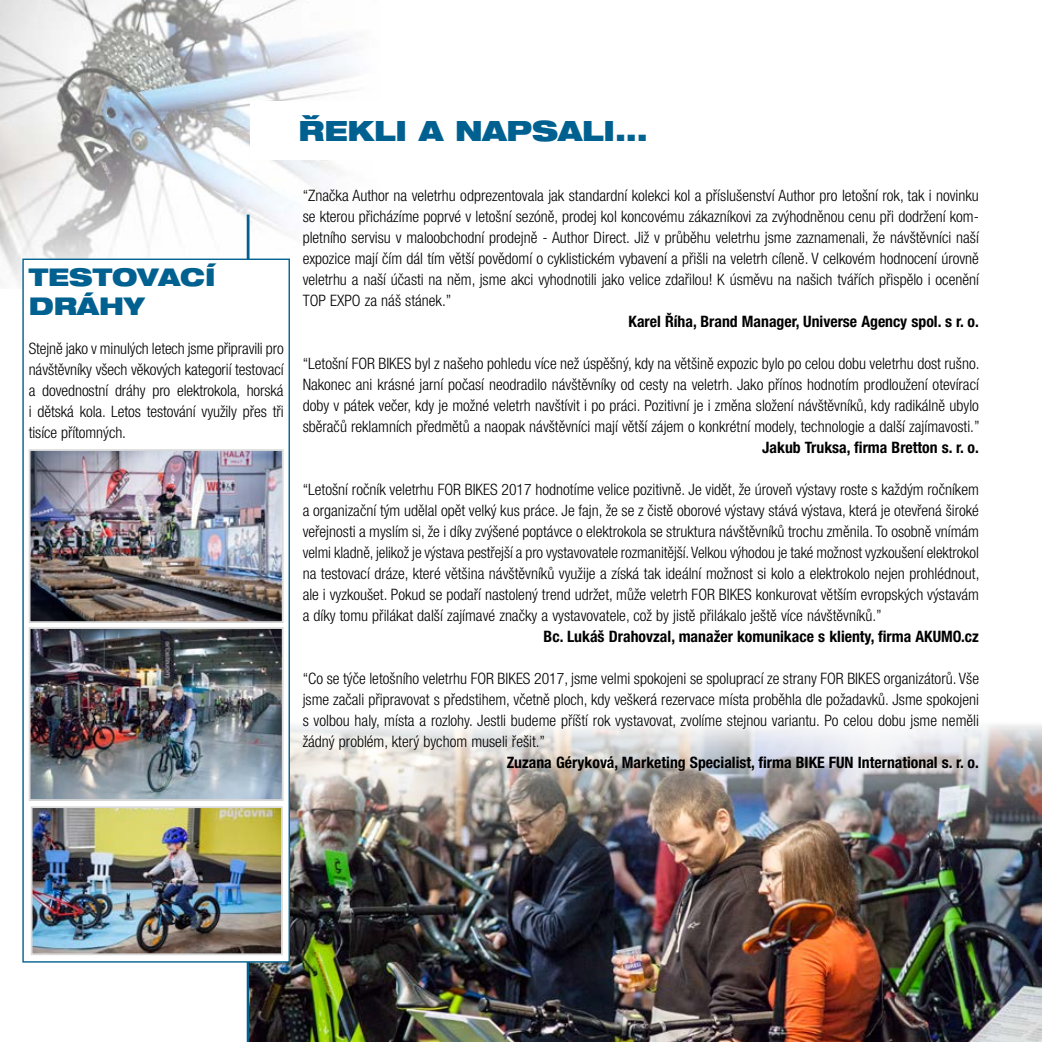
<style>
.page{position:relative;width:1042px;height:1042px;background:#fff}
.page>*{position:absolute;margin:0;border:0;box-sizing:border-box;transform-origin:0 0}
.t1{font:900 expanded 28px "Helvetica Neue LT Pro";letter-spacing:-.005em;color:#006190}
.t2{font:900 expanded 24.5px/29.4px "Helvetica Neue LT Pro";color:#006190}
.t3{font:300 condensed 15.75px/21px "Helvetica Neue LT Pro";color:#000;text-align:justify}
.t4{font:700 condensed 15.75px "Helvetica Neue LT Pro";color:#000}
</style>
<div class="page">
<img style="left:0;top:0;width:357px;height:283px">
<hr style="left:247px;top:215px;width:2px;height:827px;background:#006190">
<img style="left:250px;top:725px;width:792px;height:317px">
<div style="left:23px;top:259px;width:266px;height:703px;background:#fff"></div>
<div style="left:22px;top:259px;width:268px;height:703px;border:1px solid #006190"></div>
<img style="left:32px;top:630px;width:249px;height:168px">
<div style="left:29px;top:627px;width:255px;height:174px;border:2px solid #dadada"></div>
<img style="left:32px;top:452px;width:249px;height:168px">
<div style="left:29px;top:449px;width:255px;height:174px;border:2px solid #dadada"></div>
<img style="left:34px;top:809px;width:246px;height:143px">
<div style="left:31px;top:806px;width:252px;height:149px;border:2px solid #dadada"></div>
<div style="left:250px;top:102px;width:743px;height:58px;background:#fff"></div>
<h1 class="t1" style="left:298px;top:113px;width:351px">ŘEKLI A NAPSALI...</h1>
<h2 class="t2" style="left:29px;top:261px;width:188px">TESTOVACÍ<br>DRÁHY</h2>
<p class="t3" style="left:29px;top:338px;width:256px">Stejně jako v minulých letech jsme připravili pro návštěvníky všech věkových kategorií testovací a dovednostní dráhy pro elektrokola, horská i dětská kola. Letos testování využily přes tři tisíce přítomných.</p>
<p class="t3" style="left:303px;top:185px;width:678px">“Značka Author na veletrhu odprezentovala jak standardní kolekci kol a příslušenství Author pro letošní rok, tak i novinku se kterou přicházíme poprvé v letošní sezóně, prodej kol koncovému zákazníkovi za zvýhodněnou cenu při dodržení kom&shy;pletního servisu v maloobchodní prodejně - Author Direct. Již v průběhu veletrhu jsme zaznamenali, že návštěvníci naší expozice mají čím dál tím větší povědomí o cyklistickém vybavení a přišli na veletrh cíleně. V celkovém hodnocení úrovně veletrhu a naší účasti na něm, jsme akci vyhodnotili jako velice zdařilou! K úsměvu na našich tvářích přispělo i ocenění TOP EXPO za náš stánek.”</p>
<p class="t4" style="left:628px;top:312px;width:352px">Karel Říha, Brand Manager, Universe Agency spol. s r. o.</p>
<p class="t3" style="left:303px;top:353px;width:678px">“Letošní FOR BIKES byl z našeho pohledu více než úspěšný, kdy na většině expozic bylo po celou dobu veletrhu dost rušno.<br>Nakonec ani krásné jarní počasí neodradilo návštěvníky od cesty na veletrh. Jako přínos hodnotím prodloužení otevírací doby v pátek večer, kdy je možné veletrh navštívit i po práci. Pozitivní je i změna složení návštěvníků, kdy radikálně ubylo sběračů reklamních předmětů a naopak návštěvníci mají větší zájem o konkrétní modely, technologie a další zajímavosti.”</p>
<p class="t4" style="left:762px;top:438px;width:218px">Jakub Truksa, firma Bretton s. r. o.</p>
<p class="t3" style="left:303px;top:479px;width:678px">“Letošní ročník veletrhu FOR BIKES 2017 hodnotíme velice pozitivně. Je vidět, že úroveň výstavy roste s každým ročníkem a organizační tým udělal opět velký kus práce. Je fajn, že se z čistě oborové výstavy stává výstava, která je otevřená široké veřejnosti a myslím si, že i díky zvýšené poptávce o elektrokola se struktura návštěvníků trochu změnila. To osobně vnímám velmi kladně, jelikož je výstava pestřejší a pro vystavovatele rozmanitější. Velkou výhodou je také možnost vyzkoušení elektrokol na testovací dráze, které většina návštěvníků využije a získá tak ideální možnost si kolo a elektrokolo nejen prohlédnout, ale i vyzkoušet. Pokud se podaří nastolený trend udržet, může veletrh FOR BIKES konkurovat větším evropských výstavám a díky tomu přilákat další zajímavé značky a vystavovatele, což by jistě přilákalo ještě více návštěvníků.”</p>
<p class="t4" style="left:543px;top:627px;width:437px">Bc. Lukáš Drahovzal, manažer komunikace s klienty, firma AKUMO.cz</p>
<p class="t3" style="left:303px;top:668px;width:678px">“Co se týče letošního veletrhu FOR BIKES 2017, jsme velmi spokojeni se spoluprací ze strany FOR BIKES organizátorů. Vše jsme začali připravovat s předstihem, včetně ploch, kdy veškerá rezervace místa proběhla dle požadavků. Jsme spokojeni s volbou haly, místa a rozlohy. Jestli budeme příští rok vystavovat, zvolíme stejnou variantu. Po celou dobu jsme neměli žádný problém, který bychom museli řešit.”</p>
<p class="t4" style="left:507px;top:753px;width:474px">Zuzana Géryková, Marketing Specialist, firma BIKE FUN International s. r. o.</p>
</div>
